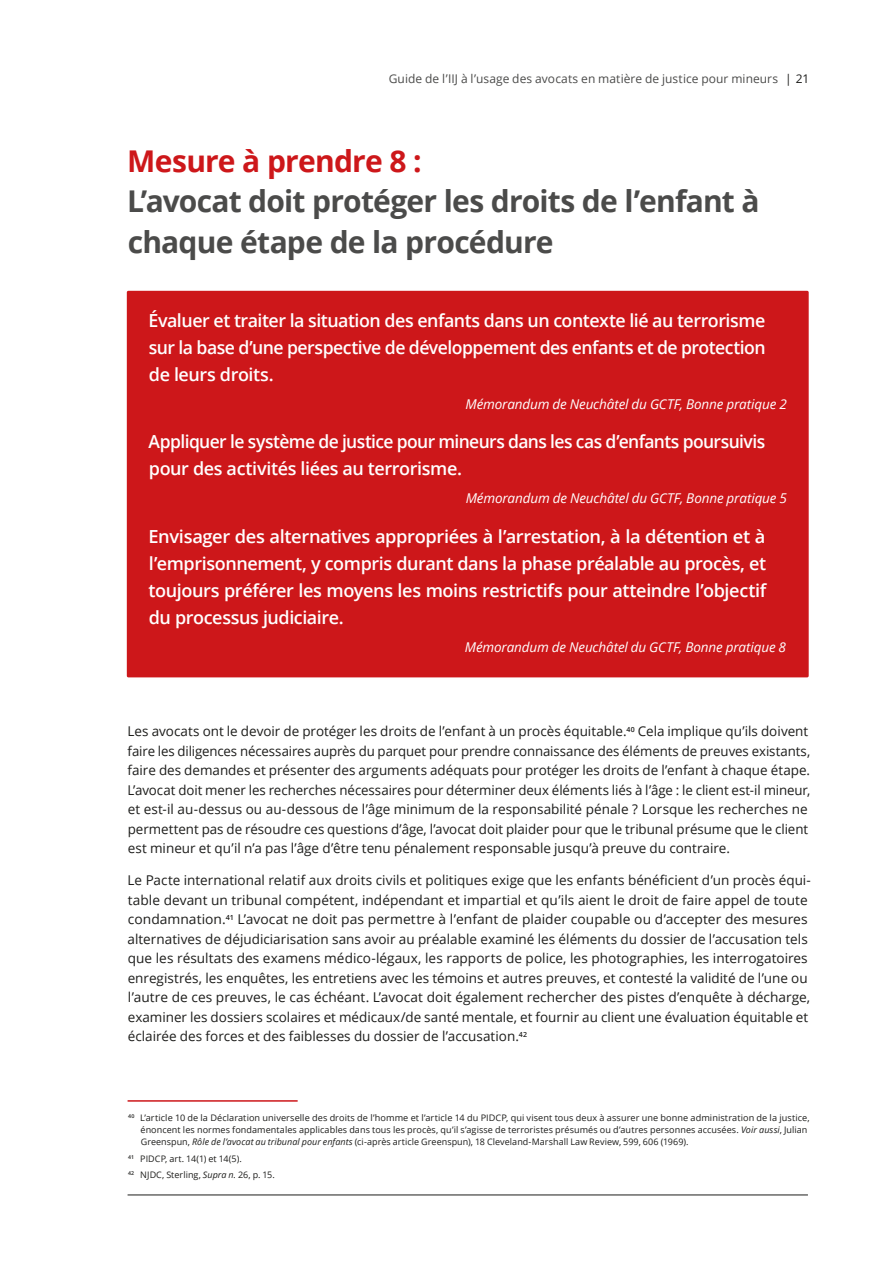
<style>
.page{position:relative;width:893px;height:1263px;background:#fff}
.page>*{position:absolute;margin:0;border:0;box-sizing:border-box;transform-origin:0 0}
.t1{font:700 30px/40.5px "Open Sans";letter-spacing:-.025em;color:#4b4b4a}
.SHADED_Note{font:600 18px/27px "Open Sans";letter-spacing:-.025em;color:#fff;text-align:justify}
.I__BODY_COPY{font:13.5px/19.5px "Open Sans";color:#1d1d1b}
.GCTF_Source{font:italic 13.5px "Open Sans";letter-spacing:-.01em;color:#fff}
.t2{font:12px "Open Sans";letter-spacing:.005em;color:#4b4b4a}
.ENG_Footnote{font:9px/12px "Open Sans";letter-spacing:.005em;color:#1d1d1b}
.s1{color:#1d1d1b}
.s2{color:#cd171a}
.s3{font-style:italic}
</style>
<div class="page">
<hr style="left:128px;top:1194px;width:680px;height:1px;background:#1d1d1b">
<hr style="left:128px;top:1100px;width:170px;height:2px;background:#cd171a">
<div style="left:128px;top:292px;width:680px;height:385px;background:#cd171a"></div>
<div style="left:127px;top:291px;width:682px;height:386px;border:2px solid #cd171a"></div>
<p class="t2" style="left:389px;top:70px;width:422px">Guide de l’IIJ à l’usage des avocats en matière de justice pour mineurs <span class="s1">| 21</span></p>
<p class="t1" style="left:127px;top:140px;width:634px"><span class="s2">Mesure à prendre 8 :<br></span>L’avocat doit protéger les droits de l’enfant à chaque étape de la procédure</p>
<p class="SHADED_Note" style="left:149px;top:306px;width:618px">Évaluer et traiter la situation des enfants dans un contexte lié au terrorisme sur la base d’une perspective de développement des enfants et de protection de leurs droits.</p>
<p class="GCTF_Source" style="left:466px;top:394px;width:323px">Mémorandum de Neuchâtel du GCTF, Bonne pratique 2</p>
<p class="SHADED_Note" style="left:149px;top:428px;width:618px">Appliquer le système de justice pour mineurs dans les cas d’enfants poursuivis pour des activités liées au terrorisme.</p>
<p class="GCTF_Source" style="left:466px;top:489px;width:323px">Mémorandum de Neuchâtel du GCTF, Bonne pratique 5</p>
<p class="SHADED_Note" style="left:148px;top:523px;width:619px">Envisager des alternatives appropriées à l’arrestation, à la détention et à l’emprisonnement, y compris durant dans la phase préalable au procès, et toujours préférer les moyens les moins restrictifs pour atteindre l’objectif du processus judiciaire.</p>
<p class="GCTF_Source" style="left:465px;top:638px;width:323px">Mémorandum de Neuchâtel du GCTF, Bonne pratique 8</p>
<p class="I__BODY_COPY" style="left:128px;top:721px;width:684px">Les avocats ont le devoir de protéger les droits de l’enfant à un procès équitable.<sup>40</sup> Cela implique qu’ils doivent faire les diligences nécessaires auprès du parquet pour prendre connaissance des éléments de preuves existants, faire des demandes et présenter des arguments adéquats pour protéger les droits de l’enfant à chaque étape.<br>L’avocat doit mener les recherches nécessaires pour déterminer deux éléments liés à l’âge : le client est-il mineur, et est-il au-dessus ou au-dessous de l’âge minimum de la responsabilité pénale ? Lorsque les recherches ne permettent pas de résoudre ces questions d’âge, l’avocat doit plaider pour que le tribunal présume que le client est mineur et qu’il n’a pas l’âge d’être tenu pénalement responsable jusqu’à preuve du contraire.</p>
<p class="I__BODY_COPY" style="left:128px;top:870px;width:685px">Le Pacte international relatif aux droits civils et politiques exige que les enfants bénéficient d’un procès équi&shy;table devant un tribunal compétent, indépendant et impartial et qu’ils aient le droit de faire appel de toute condamnation.<sup>41</sup> L’avocat ne doit pas permettre à l’enfant de plaider coupable ou d’accepter des mesures alternatives de déjudiciarisation sans avoir au préalable examiné les éléments du dossier de l’accusation tels que les résultats des examens médico-légaux, les rapports de police, les photographies, les interrogatoires enregistrés, les enquêtes, les entretiens avec les témoins et autres preuves, et contesté la validité de l’une ou l’autre de ces preuves, le cas échéant. L’avocat doit également rechercher des pistes d’enquête à décharge, examiner les dossiers scolaires et médicaux/de santé mentale, et fournir au client une évaluation équitable et éclairée des forces et des faiblesses du dossier de l’accusation.<sup>42</sup></p>
<p class="ENG_Footnote" style="left:141px;top:1112px;width:670px;text-indent:-12px"><sup>40</sup> L’article 10 de la Déclaration universelle des droits de l’homme et l’article 14 du PIDCP, qui visent tous deux à assurer une bonne administration de la justice, énoncent les normes fondamentales applicables dans tous les procès, qu’il s’agisse de terroristes présumés ou d’autres personnes accusées. <span class="s3">Voir aussi</span>, Julian<br>Greenspun, <span class="s3">Rôle de l’avocat au tribunal pour enfants</span> (ci-après article Greenspun), 18 Cleveland-Marshall Law Review, 599, 606 (1969).</p>
<p class="ENG_Footnote" style="left:128px;top:1152px;width:115px"><sup>41</sup> PIDCP, art. 14(1) et 14(5).</p>
<p class="ENG_Footnote" style="left:128px;top:1168px;width:148px"><sup>42</sup> NJDC, Sterling, <span class="s3">Supra n.</span> 26, p. 15.</p>
</div>
